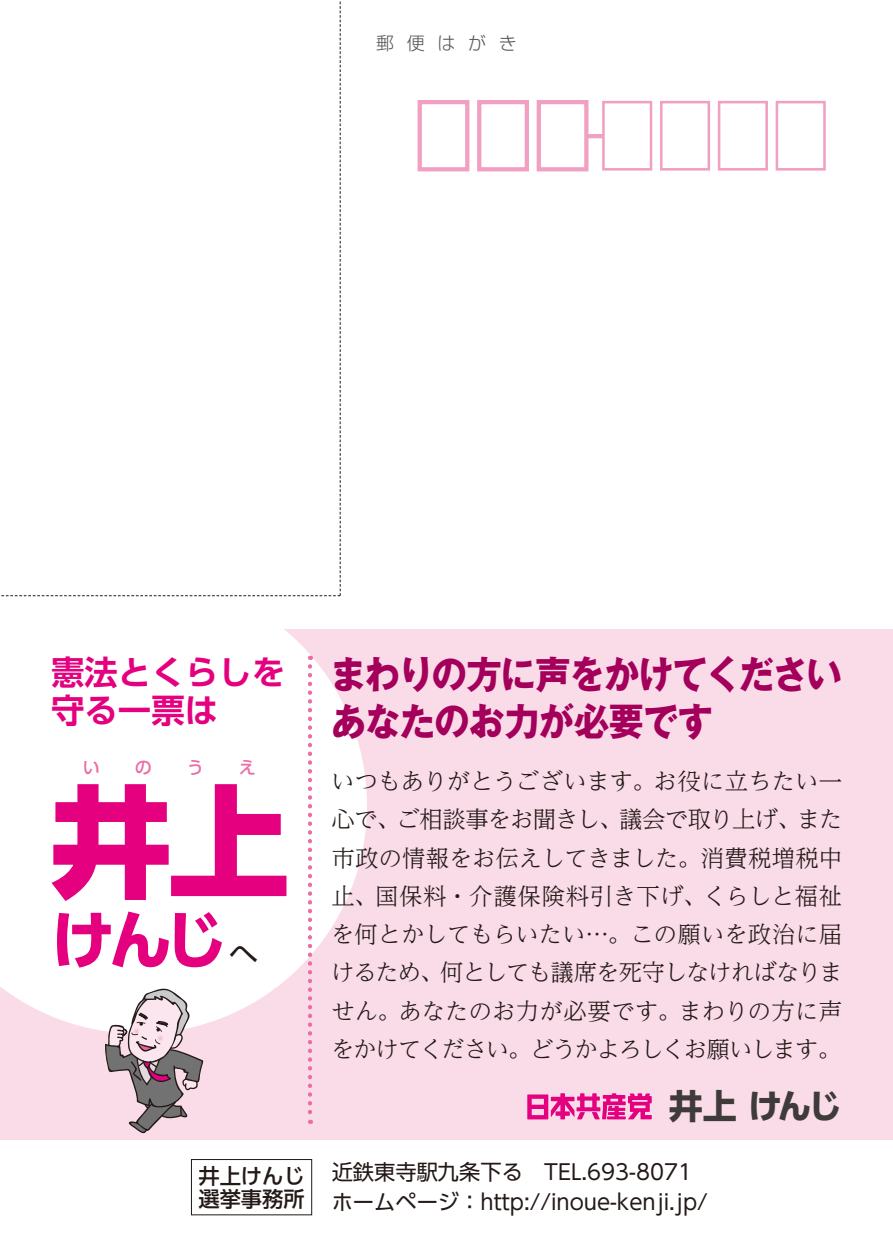
<style>
.page{position:relative;width:893px;height:1234px;background:#fff}
.page>*{position:absolute;margin:0;border:0;box-sizing:border-box;transform-origin:0 0}
.t1{font:800 121.5px "Shin Go Pro";color:#e4007f}
.t2{font:700 63.9px "UD Shin Go Pro";color:#e4007f}
.t3{font:700 38.4px/46.8px "Gothic MB101 Pro";letter-spacing:-.035em;color:#a4005b;scale:.93 1}
.t4{font:700 33.9px "UD Shin Go Pro";letter-spacing:-.05em;color:#3f3b3a}
.t5{font:700 33.6px/38.7px "UD Shin Go Pro De";color:#e4007f}
.t6{font:29.4px "UD Shin Go Pro";color:#231916}
.t7{font:300 23.4px/38.4px "UD Reimin Pro";letter-spacing:-.015em;color:#231916;text-align:right}
.t8{font:300 23.4px/38.4px "UD Reimin Pro";letter-spacing:-.04em;color:#231916}
.t9{font:300 23.4px "UD Reimin Pro";letter-spacing:.02em;color:#231916}
.t10{font:300 23.4px "UD Reimin Pro";letter-spacing:-.035em;color:#231916}
.t11{font:300 23.4px "UD Reimin Pro";letter-spacing:-.045em;color:#231916}
.t12{font:21.3px/29.7px "UD Shin Go Pro";color:#231916}
.t13{font:500 21.3px/23.4px "UD Shin Go Pro";color:#231916}
.t14{font:300 18px "Shin Go Pro";letter-spacing:.7em;color:#595857}
.t15{font:500 17.1px "UD Shin Go Pro";color:#eb6ea6}
</style>
<div class="page">
<div style="left:776px;top:101px;width:50px;height:69px;background:#fff;border:3px solid #f19fc2"></div>
<div style="left:718px;top:101px;width:50px;height:69px;background:#fff;border:3px solid #f19fc2"></div>
<div style="left:660px;top:101px;width:50px;height:69px;background:#fff;border:3px solid #f19fc2"></div>
<div style="left:602px;top:101px;width:50px;height:69px;background:#fff;border:3px solid #f19fc2"></div>
<div style="left:537px;top:100px;width:51px;height:71px;background:#fff;border:4px solid #f19fc2"></div>
<div style="left:477px;top:100px;width:52px;height:71px;background:#fff;border:4px solid #f19fc2"></div>
<div style="left:418px;top:100px;width:51px;height:71px;background:#fff;border:4px solid #f19fc2"></div>
<hr style="left:585px;top:134px;width:18px;height:4px;background:#f19fc2">
<div style="left:0;top:629px;width:893px;height:604px;background:#fadce9"></div>
<div style="left:0;top:1140px;width:893px;height:93px;background:#fff"></div>
<svg style="left:0;top:596px;width:367px;height:435px;fill:#fff"></svg>
<svg style="left:1px;top:1px;width:340px;height:595px"></svg>
<div style="left:191px;top:1158px;width:121px;height:56px;border:1px solid #231916"></div>
<svg style="left:527px;top:1093px;width:125px;height:26px"></svg>
<svg style="left:308px;top:666px;width:4px;height:457px"></svg>
<div style="left:0;top:609px;width:13px;height:38px;background:#fff"></div>
<svg style="left:105px;top:986px;width:99px;height:147px"></svg>
<p class="t14" style="left:376px;top:28px;width:142px">郵便はがき</p>
<h3 class="t5" style="left:51px;top:651px;width:236px">憲法とくらしを守る一票は</h3>
<p class="t15" style="left:83px;top:753px;width:19px">い</p>
<p class="t15" style="left:135px;top:753px;width:19px">の</p>
<p class="t15" style="left:187px;top:753px;width:19px">う</p>
<p class="t15" style="left:239px;top:753px;width:19px">え</p>
<h1 class="t1" style="left:50px;top:745px;width:241px">井上</h1>
<h2 class="t2" style="left:51px;top:887px;width:178px">けんじ</h2>
<p class="t6" style="left:229px;top:930px;width:31px">へ</p>
<p class="t13" style="left:198px;top:1162px;width:108px">井上けんじ選挙事務所</p>
<h3 class="t3" style="left:330px;top:646px;width:552px">まわりの方に声をかけてくださいあなたのお力が必要です</h3>
<p class="t7" style="left:331px;top:760px;width:513px">いつもありがとうございます。お役に立ちたい一また</p>
<p class="t10" style="left:396px;top:800px;width:406px">ご相談事をお聞きし、議会で取り上げ、</p>
<p class="t7" style="left:331px;top:799px;width:70px">心で、</p>
<p class="t7" style="left:331px;top:837px;width:512px">市政の情報をお伝えしてきました。消費税増税中</p>
<p class="t9" style="left:331px;top:876px;width:512px">止、国保料・介護保険料引き下げ、くらしと福祉</p>
<p class="t7" style="left:331px;top:913px;width:513px">を何とかしてもらいたい…。この願いを政治に届</p>
<p class="t11" style="left:440px;top:953px;width:404px">何としても議席を死守しなければなりま</p>
<p class="t8" style="left:331px;top:952px;width:513px">けるため、<br>せん。あなたのお力が必要です。まわりの方に声をかけてください。どうかよろしくお願いします。</p>
<h3 class="t4" style="left:669px;top:1078px;width:175px">井上けんじ</h3>
<p class="t12" style="left:332px;top:1156px;width:378px">近鉄東寺駅九条下る　TEL.693-8071ホームページ：http://inoue-kenji.jp/</p>
</div>
